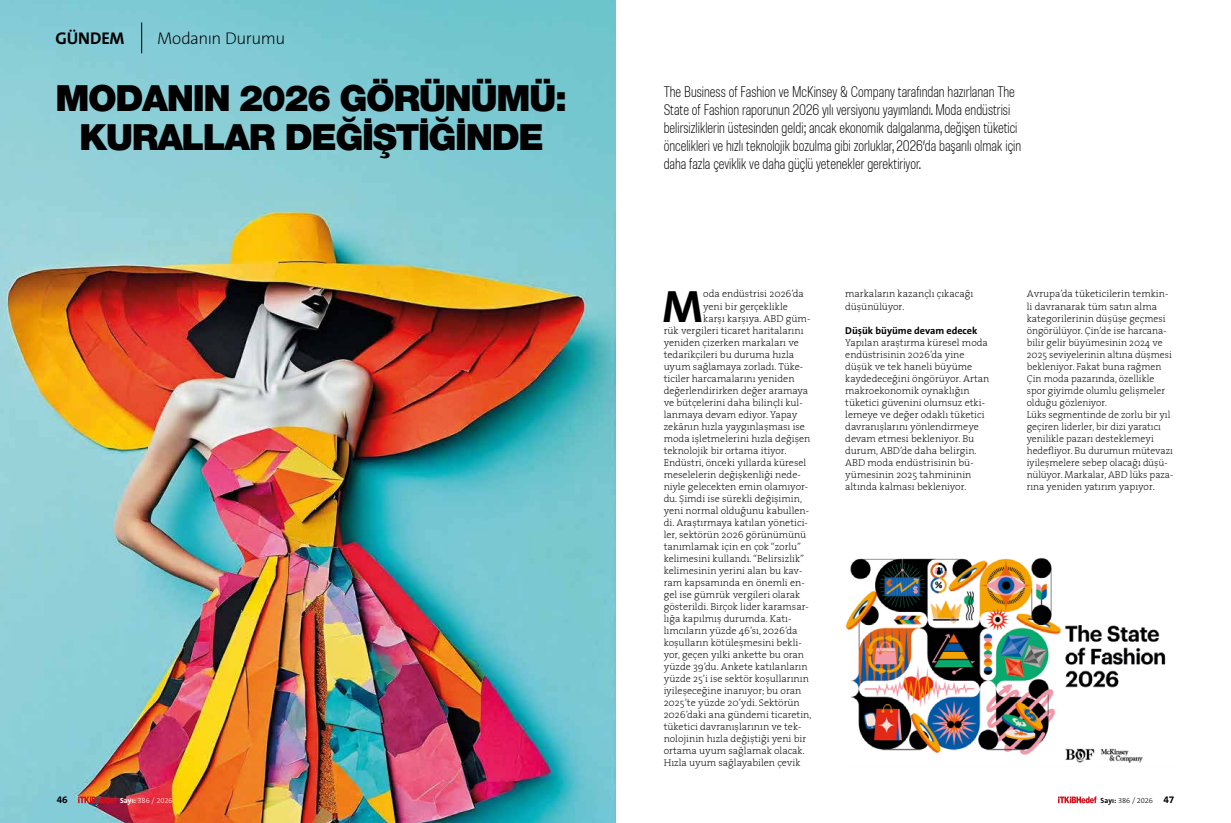
<style>
.page{position:relative;width:1231px;height:823px;background:#fff}
.page>*{position:absolute;margin:0;border:0;box-sizing:border-box;transform-origin:0 0}
.t1{font:700 45.6px "The Sans B W7";color:#000}
.t2{font:900 36.1px/38.5px "Helvetica Neue";letter-spacing:-.04em;color:#000;text-align:center}
.t3{font:200 17px "The Sans B W2";letter-spacing:-.03em;color:#000}
.t4{font:700 17px "The Sans B W7";letter-spacing:-.005em;color:#000}
.t5{font:300 semi-condensed 15px/18px "Molde";color:#000;scale:.89 1}
.t6{font:10px/12px "The Serif";color:#000}
.t7{font:700 10px "The Sans B W7";color:#000}
.t8{font:300 7.5px "The Sans B W3";letter-spacing:-.01em;color:#000}
.t9{font:300 7.5px "The Sans B W3";letter-spacing:-.01em;color:#fff}
.s1{font-family:"The Sans B W7";font-weight:700}
.s2{font-family:"The Sans B W7";font-weight:700;font-size:10px}
</style>
<div class="page">
<svg style="left:1058px;top:796px;width:38px;height:6px"></svg>
<img style="left:0;top:0;width:615px;height:822px">
<svg style="left:78px;top:795px;width:38px;height:7px"></svg>
<hr style="left:141px;top:22px;width:1px;height:31px;background:#000">
<img style="left:845px;top:557px;width:321px;height:206px">
<h3 class="t4" style="left:56px;top:27px;width:70px">GÜNDEM</h3>
<h3 class="t3" style="left:157px;top:27px;width:130px">Modanın Durumu</h3>
<h2 class="t2" style="left:56px;top:79px;width:513px">MODANIN 2026 GÖRÜNÜMÜ:<br>KURALLAR DEĞIŞTIĞINDE</h2>
<p class="t5" style="left:663px;top:82px;width:403px">The Business of Fashion ve McKinsey &amp; Company tarafından hazırlanan The State of Fashion raporunun 2026 yılı versiyonu yayımlandı. Moda endüstrisi belirsizliklerin üstesinden geldi; ancak ekonomik dalgalanma, değişen tüketici öncelikleri ve hızlı teknolojik bozulma gibi zorluklar, 2026’da başarılı olmak için daha fazla çeviklik ve daha güçlü yetenekler gerektiriyor.</p>
<h1 class="t1" style="left:662px;top:276px;width:42px">M</h1>
<p class="t6" style="left:703px;top:287px;width:102px">oda endüstrisi 2026’da</p>
<p class="t6" style="left:703px;top:299px;width:86px">yeni bir gerçeklikle</p>
<p class="t6" style="left:703px;top:311px;width:109px">karşı karşıya. ABD güm-</p>
<p class="t6" style="left:663px;top:323px;width:141px">rük vergileri ticaret haritalarını</p>
<p class="t6" style="left:663px;top:335px;width:137px">yeniden çizerken markaları ve</p>
<p class="t6" style="left:663px;top:347px;width:132px">tedarikçileri bu duruma hızla</p>
<p class="t6" style="left:663px;top:359px;width:141px">uyum sağlamaya zorladı. Tüke-</p>
<p class="t6" style="left:663px;top:371px;width:132px">ticiler harcamalarını yeniden</p>
<p class="t6" style="left:663px;top:383px;width:146px">değerlendirirken değer aramaya</p>
<p class="t6" style="left:663px;top:395px;width:140px">ve bütçelerini daha bilinçli kul-</p>
<p class="t6" style="left:663px;top:407px;width:135px">lanmaya devam ediyor. Yapay</p>
<p class="t6" style="left:663px;top:419px;width:143px">zekânın hızla yaygınlaşması ise</p>
<p class="t6" style="left:663px;top:431px;width:148px">moda işletmelerini hızla değişen</p>
<p class="t6" style="left:663px;top:443px;width:124px">teknolojik bir ortama itiyor.</p>
<p class="t6" style="left:663px;top:455px;width:144px">Endüstri, önceki yıllarda küresel</p>
<p class="t6" style="left:663px;top:467px;width:139px">meselelerin değişkenliği nede-</p>
<p class="t6" style="left:663px;top:479px;width:146px">niyle gelecekten emin olamıyor-</p>
<p class="t6" style="left:663px;top:491px;width:140px">du. Şimdi ise sürekli değişimin,</p>
<p class="t6" style="left:663px;top:503px;width:147px">yeni normal olduğunu kabullen-</p>
<p class="t6" style="left:663px;top:515px;width:146px">di. Araştırmaya katılan yönetici-</p>
<p class="t6" style="left:663px;top:527px;width:144px">ler, sektörün 2026 görünümünü</p>
<p class="t6" style="left:663px;top:539px;width:139px">tanımlamak için en çok “zorlu”</p>
<p class="t6" style="left:663px;top:551px;width:142px">kelimesini kullandı. “Belirsizlik”</p>
<p class="t6" style="left:663px;top:563px;width:140px">kelimesinin yerini alan bu kav-</p>
<p class="t6" style="left:663px;top:575px;width:142px">ram kapsamında en önemli en-</p>
<p class="t6" style="left:663px;top:587px;width:138px">gel ise gümrük vergileri olarak</p>
<p class="t6" style="left:663px;top:599px;width:147px">gösterildi. Birçok lider karamsar-</p>
<p class="t6" style="left:663px;top:611px;width:129px">lığa kapılmış durumda. Katı-</p>
<p class="t6" style="left:663px;top:623px;width:135px">lımcıların yüzde 46’sı, 2026’da</p>
<p class="t6" style="left:663px;top:635px;width:139px">koşulların kötüleşmesini bekli-</p>
<p class="t6" style="left:663px;top:647px;width:142px">yor, geçen yılki ankette bu oran</p>
<p class="t6" style="left:663px;top:659px;width:145px">yüzde 39’du. Ankete katılanların</p>
<p class="t6" style="left:663px;top:671px;width:147px">yüzde 25’i ise sektör koşullarının</p>
<p class="t6" style="left:663px;top:683px;width:139px">iyileşeceğine inanıyor; bu oran</p>
<p class="t6" style="left:663px;top:695px;width:138px">2025’te yüzde 20’ydi. Sektörün</p>
<p class="t6" style="left:663px;top:707px;width:149px">2026’daki ana gündemi ticaretin,</p>
<p class="t6" style="left:663px;top:719px;width:139px">tüketici davranışlarının ve tek-</p>
<p class="t6" style="left:663px;top:731px;width:144px">nolojinin hızla değiştiği yeni bir</p>
<p class="t6" style="left:663px;top:743px;width:143px">ortama uyum sağlamak olacak.</p>
<p class="t6" style="left:663px;top:755px;width:138px">Hızla uyum sağlayabilen çevik</p>
<p class="t6" style="left:845px;top:287px;width:129px">markaların kazançlı çıkacağı düşünülüyor.</p>
<p class="t7" style="left:845px;top:323px;width:134px">Düşük büyüme devam edecek</p>
<p class="t6" style="left:845px;top:335px;width:146px">Yapılan araştırma küresel moda endüstrisinin 2026’da yine düşük ve tek haneli büyüme kaydedeceğini öngörüyor. Artan makroekonomik oynaklığın tüketici güvenini olumsuz etki&shy;lemeye ve değer odaklı tüketici davranışlarını yönlendirmeye devam etmesi bekleniyor. Bu durum, ABD’de daha belirgin.<br>ABD moda endüstrisinin bü&shy;yümesinin 2025 tahmininin altında kalması bekleniyor.</p>
<p class="t6" style="left:1026px;top:287px;width:148px">Avrupa’da tüketicilerin temkin&shy;li davranarak tüm satın alma kategorilerinin düşüşe geçmesi öngörülüyor. Çin’de ise harcana&shy;bilir gelir büyümesinin 2024 ve<br>2025 seviyelerinin altına düşmesi bekleniyor. Fakat buna rağmen<br>Çin moda pazarında, özellikle spor giyimde olumlu gelişmeler olduğu gözleniyor.<br>Lüks segmentinde de zorlu bir yıl geçiren liderler, bir dizi yaratıcı yenilikle pazarı desteklemeyi hedefliyor. Bu durumun mütevazı iyileşmelere sebep olacağı düşü&shy;nülüyor. Markalar, ABD lüks paza&shy;rına yeniden yatırım yapıyor.</p>
<p class="t7" style="left:57px;top:792px;width:13px">46</p>
<p class="t9" style="left:120px;top:795px;width:54px"><span class="s1">Sayı:</span> 386 / 2026</p>
<p class="t8" style="left:1100px;top:795px;width:75px"><span class="s1">Sayı:</span> 386 / 2026 <span class="s2">47</span></p>
</div>
